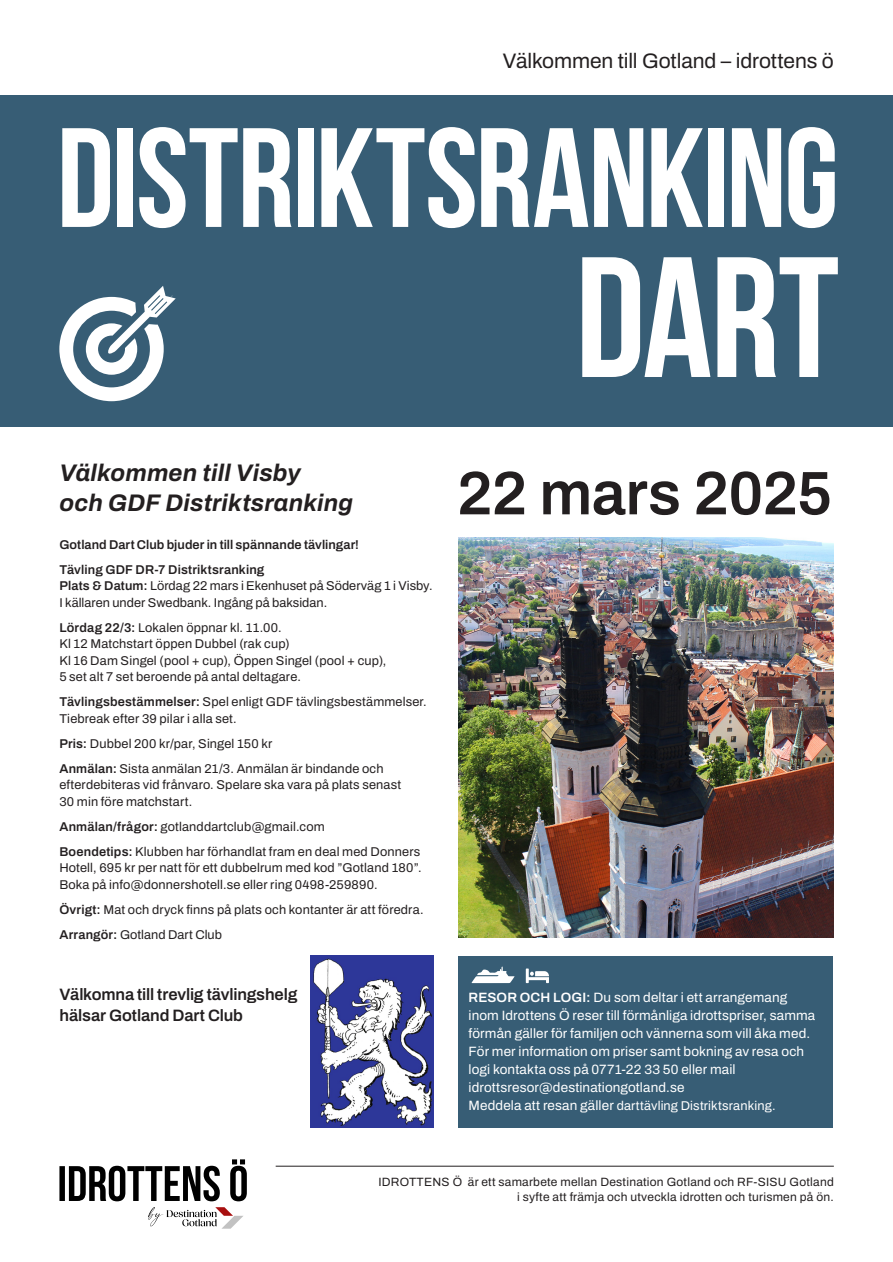
<style>
.page{position:relative;width:893px;height:1262px;background:#fff}
.page>*{position:absolute;margin:0;border:0;box-sizing:border-box;transform-origin:0 0}
.t1{font:700 171px "Bebas Neue";color:#fff}
.t2{font:700 141px "Bebas Neue";letter-spacing:-.015em;color:#fff}
.t3{font:600 61.5px "Archivo";letter-spacing:-.01em;color:#231f20}
.t4{font:italic 700 24px "Archivo";letter-spacing:.01em;color:#231f20}
.t5{font:21px "Archivo";letter-spacing:-.005em;color:#231f20}
.t6{font:600 16.5px/21px "Archivo";letter-spacing:-.01em;color:#231f20}
.t7{font:13.5px/18px "Archivo";letter-spacing:.01em;color:#fff}
.t8{font:12.75px/16.5px "Archivo";letter-spacing:.015em;color:#231f20}
.t9{font:12.75px "Archivo";letter-spacing:.01em;color:#fff}
.t10{font:600 12.75px "Archivo";letter-spacing:.005em;color:#231f20}
.t11{font:12px "Archivo";letter-spacing:.02em;color:#231f20}
.s1{font-weight:600}
.s2{font-size:13.5px}
</style>
<div class="page">
<div style="left:0;top:95px;width:892px;height:332px;background:#375d75"></div>
<img style="left:458px;top:537px;width:375px;height:400px">
<svg style="left:59px;top:286px;width:117px;height:115px"></svg>
<hr style="left:276px;top:1165px;width:557px;height:1px;background:#231f20">
<svg style="left:59px;top:1159px;width:188px;height:42px"></svg>
<svg style="left:148px;top:1207px;width:95px;height:21px"></svg>
<div style="left:458px;top:956px;width:375px;height:171px;background:#375d75"></div>
<svg style="left:471px;top:966px;width:43px;height:17px"></svg>
<svg style="left:526px;top:968px;width:23px;height:15px"></svg>
<img style="left:311px;top:956px;width:123px;height:171px">
<p class="t5" style="left:503px;top:45px;width:332px">Välkommen till Gotland – idrottens ö</p>
<p class="t2" style="left:57px;top:101px;width:784px">DISTRIKTSRANKING</p>
<p class="t1" style="left:575px;top:224px;width:265px">DART</p>
<p class="t4" style="left:60px;top:455px;width:242px">Välkommen till Visby</p>
<p class="t4" style="left:60px;top:485px;width:295px">och GDF Distriktsranking</p>
<p class="t10" style="left:59px;top:534px;width:301px">Gotland Dart Club bjuder in till spännande tävlingar!</p>
<p class="t8" style="left:59px;top:561px;width:375px"><span class="s1">Tävling GDF DR-7 Distriktsranking<br>Plats &amp; Datum:</span> Lördag 22 mars i Ekenhuset på Söderväg 1 i Visby.<br>I källaren under Swedbank. Ingång på baksidan.</p>
<p class="t8" style="left:59px;top:619px;width:328px"><span class="s1">Lördag 22/3:</span> Lokalen öppnar kl. 11.00.<br>Kl 12 Matchstart öppen Dubbel (rak cup)<br>Kl 16 Dam Singel (pool + cup), Öppen Singel (pool + cup), 5 set alt 7 set beroende på antal deltagare.</p>
<p class="t8" style="left:59px;top:693px;width:369px"><span class="s1">Tävlingsbestämmelser:</span> Spel enligt GDF tävlingsbestämmelser.<br>Tiebreak efter 39 pilar i alla set.</p>
<p class="t8" style="left:59px;top:735px;width:214px"><span class="s1">Pris:</span> Dubbel 200 kr/par, Singel 150 kr</p>
<p class="t8" style="left:59px;top:760px;width:343px"><span class="s1">Anmälan:</span> Sista anmälan 21/3. Anmälan är bindande och efterdebiteras vid frånvaro. Spelare ska vara på plats senast<br>30 min före matchstart.</p>
<p class="t8" style="left:59px;top:818px;width:267px"><span class="s1">Anmälan/frågor:</span> gotlanddartclub@gmail.com</p>
<p class="t8" style="left:59px;top:843px;width:364px;text-align:justify"><span class="s1">Boendetips:</span> Klubben har förhandlat fram en deal med Donners Hotell, 695 kr per natt för ett dubbelrum med kod ”Gotland 180”.<br>Boka på info@donnershotell.se eller ring 0498-259890.</p>
<p class="t8" style="left:59px;top:901px;width:366px"><span class="s1">Övrigt:</span> Mat och dryck finns på plats och kontanter är att föredra.</p>
<p class="t8" style="left:59px;top:926px;width:164px"><span class="s1">Arrangör:</span> Gotland Dart Club</p>
<p class="t6" style="left:60px;top:983px;width:239px">Välkomna till trevlig tävlingshelg hälsar Gotland Dart Club</p>
<p class="t3" style="left:457px;top:447px;width:377px">22 mars 2025</p>
<p class="t7" style="left:468px;top:988px;width:348px"><span class="s1">RESOR OCH LOGI:</span> Du som deltar i ett arrangemang inom Idrottens Ö reser till förmånliga idrottspriser, samma förmån gäller för familjen och vännerna som vill åka med.</p>
<p class="t7" style="left:468px;top:1042px;width:337px">För mer information om priser samt bokning av resa och logi kontakta oss på 0771-22 33 50 eller mail idrottsresor@destinationgotland.se</p>
<p class="t9" style="left:468px;top:1096px;width:308px"><span class="s2">Meddela att resan gäller</span> darttävling Distriktsranking.</p>
<p class="t11" style="left:378px;top:1172px;width:457px">IDROTTENS Ö är ett samarbete mellan Destination Gotland och RF-SISU Gotland</p>
<p class="t11" style="left:517px;top:1187px;width:318px">i syfte att främja och utveckla idrotten och turismen på ön.</p>
</div>
